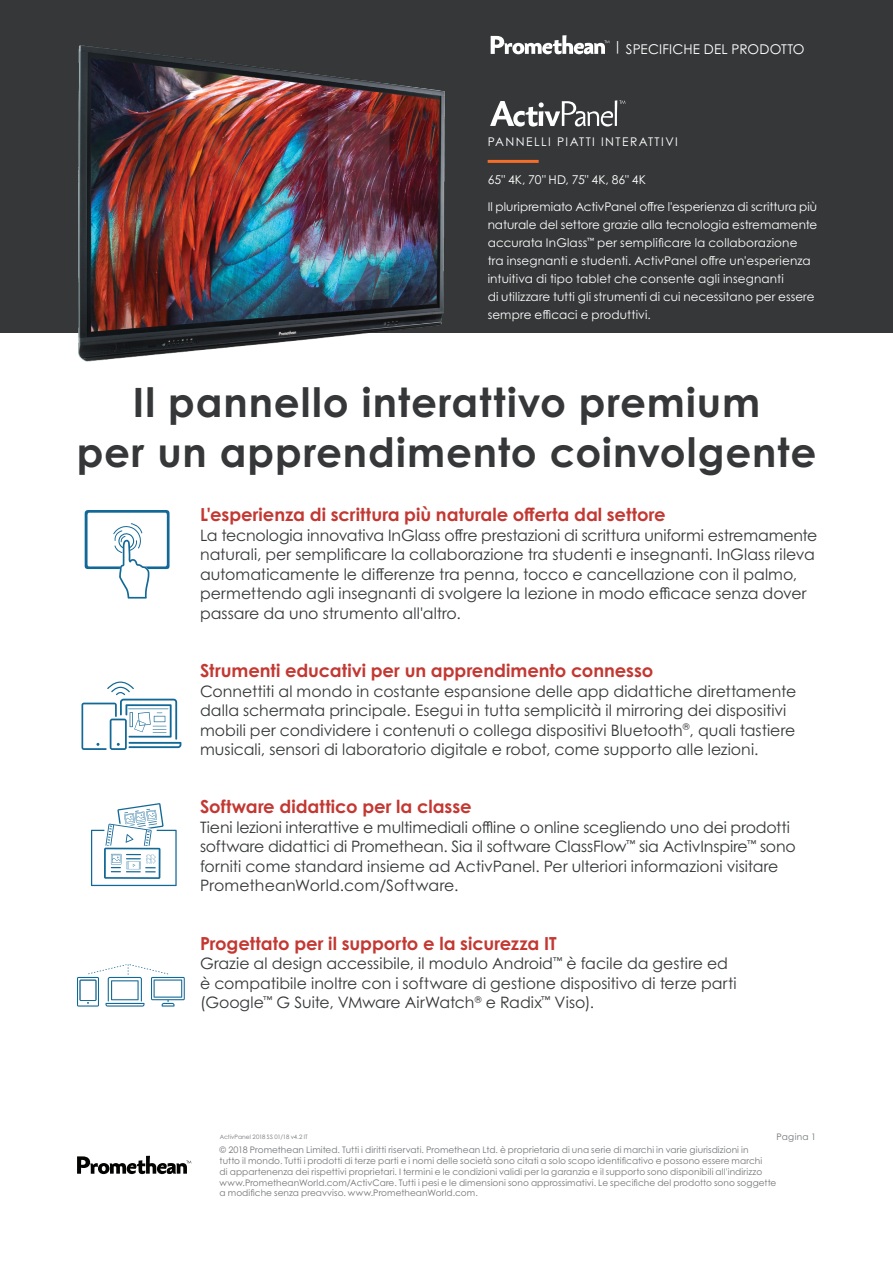
<style>
.page{position:relative;width:893px;height:1263px;background:#fff}
.page>*{position:absolute;margin:0;border:0;box-sizing:border-box;transform-origin:0 0}
.t1{font:700 40.5px/49.5px "Century Gothic Pro";letter-spacing:.025em;color:#353738;text-align:center}
.t2{font:700 18px "Century Gothic Pro";letter-spacing:-.005em;color:#c33832}
.t3{font:15.75px/19.5px "Century Gothic Pro";color:#353738}
.t4{font:13.5px "Century Gothic Pro";letter-spacing:.015em;color:#fff}
.t5{font:12.15px "Century Gothic Pro";letter-spacing:.01em;color:#fff}
.t6{font:12px/18px "Century Gothic Pro";letter-spacing:.01em;color:#fff}
.t7{font:12px "Century Gothic Pro";letter-spacing:.12em;color:#fff}
.t8{font:9px/10.8px "Century Gothic Pro";letter-spacing:.005em;color:#727477}
.t9{font:6px "Century Gothic Pro";letter-spacing:.005em;color:#727477}
</style>
<div class="page">
<div style="left:0;top:0;width:893px;height:332px;background:#353738"></div>
<hr style="left:488px;top:160px;width:51px;height:3px;background:#f36e28">
<svg style="left:491px;top:35px;width:118px;height:19px"></svg>
<svg style="left:81px;top:681px;width:100px;height:69px"></svg>
<img style="left:75px;top:45px;width:376px;height:317px">
<svg style="left:490px;top:100px;width:135px;height:27px"></svg>
<svg style="left:85px;top:510px;width:85px;height:88px"></svg>
<svg style="left:77px;top:964px;width:108px;height:42px"></svg>
<img style="left:328px;top:108px;width:62px;height:195px">
<svg style="left:77px;top:1156px;width:114px;height:18px"></svg>
<svg style="left:91px;top:803px;width:86px;height:83px"></svg>
<p class="t4" style="left:613px;top:41px;width:193px">| SPECIFICHE DEL PRODOTTO</p>
<p class="t7" style="left:488px;top:135px;width:192px">PANNELLI PIATTI INTERATTIVI</p>
<p class="t5" style="left:488px;top:172px;width:160px">65" 4K, 70" HD, 75" 4K, 86" 4K</p>
<p class="t6" style="left:488px;top:197px;width:331px">Il pluripremiato ActivPanel offre l'esperienza di scrittura più naturale del settore grazie alla tecnologia estremamente accurata InGlass<sup>™</sup> per semplificare la collaborazione<br>tra insegnanti e studenti. ActivPanel offre un'esperienza intuitiva di tipo tablet che consente agli insegnanti<br>di utilizzare tutti gli strumenti di cui necessitano per essere sempre efficaci e produttivi.</p>
<h1 class="t1" style="left:77px;top:377px;width:741px">Il pannello interattivo premium<br>per un apprendimento coinvolgente</h1>
<p class="t2" style="left:200px;top:504px;width:467px">L'esperienza di scrittura più naturale offerta dal settore</p>
<p class="t3" style="left:200px;top:525px;width:619px">La tecnologia innovativa InGlass offre prestazioni di scrittura uniformi estremamente naturali, per semplificare la collaborazione tra studenti e insegnanti. InGlass rileva automaticamente le differenze tra penna, tocco e cancellazione con il palmo, permettendo agli insegnanti di svolgere la lezione in modo efficace senza dover passare da uno strumento all'altro.</p>
<p class="t2" style="left:200px;top:659px;width:455px">Strumenti educativi per un apprendimento connesso</p>
<p class="t3" style="left:200px;top:681px;width:598px">Connettiti al mondo in costante espansione delle app didattiche direttamente dalla schermata principale. Esegui in tutta semplicità il mirroring dei dispositivi mobili per condividere i contenuti o collega dispositivi Bluetooth<sup>®</sup>, quali tastiere musicali, sensori di laboratorio digitale e robot, come supporto alle lezioni.</p>
<p class="t2" style="left:200px;top:796px;width:273px">Software didattico per la classe</p>
<p class="t3" style="left:200px;top:817px;width:597px">Tieni lezioni interattive e multimediali offline o online scegliendo uno dei prodotti software didattici di Promethean. Sia il software ClassFlow<sup>™</sup> sia ActivInspire<sup>™</sup> sono forniti come standard insieme ad ActivPanel. Per ulteriori informazioni visitare PrometheanWorld.com/Software.</p>
<p class="t2" style="left:200px;top:932px;width:358px">Progettato per il supporto e la sicurezza IT</p>
<p class="t3" style="left:200px;top:953px;width:538px">Grazie al design accessibile, il modulo Android<sup>™</sup> è facile da gestire ed è compatibile inoltre con i software di gestione dispositivo di terze parti (Google<sup>™</sup> G Suite, VMware AirWatch<sup>®</sup> e Radix<sup>™</sup> Viso).</p>
<p class="t8" style="left:776px;top:1131px;width:41px">Pagina 1</p>
<p class="t9" style="left:220px;top:1133px;width:90px">ActivPanel 2018 SS 01/18 v4.2 IT</p>
<p class="t8" style="left:220px;top:1144px;width:558px">© 2018 Promethean Limited. Tutti i diritti riservati. Promethean Ltd. è proprietaria di una serie di marchi in varie giurisdizioni in<br>tutto il mondo. Tutti i prodotti di terze parti e i nomi delle società sono citati a solo scopo identificativo e possono essere marchi<br>di appartenenza dei rispettivi proprietari. I termini e le condizioni validi per la garanzia e il supporto sono disponibili all'indirizzo www.PrometheanWorld.com/ActivCare. Tutti i pesi e le dimensioni sono approssimativi. Le specifiche del prodotto sono soggette a modifiche senza preavviso. www.PrometheanWorld.com.</p>
</div>
